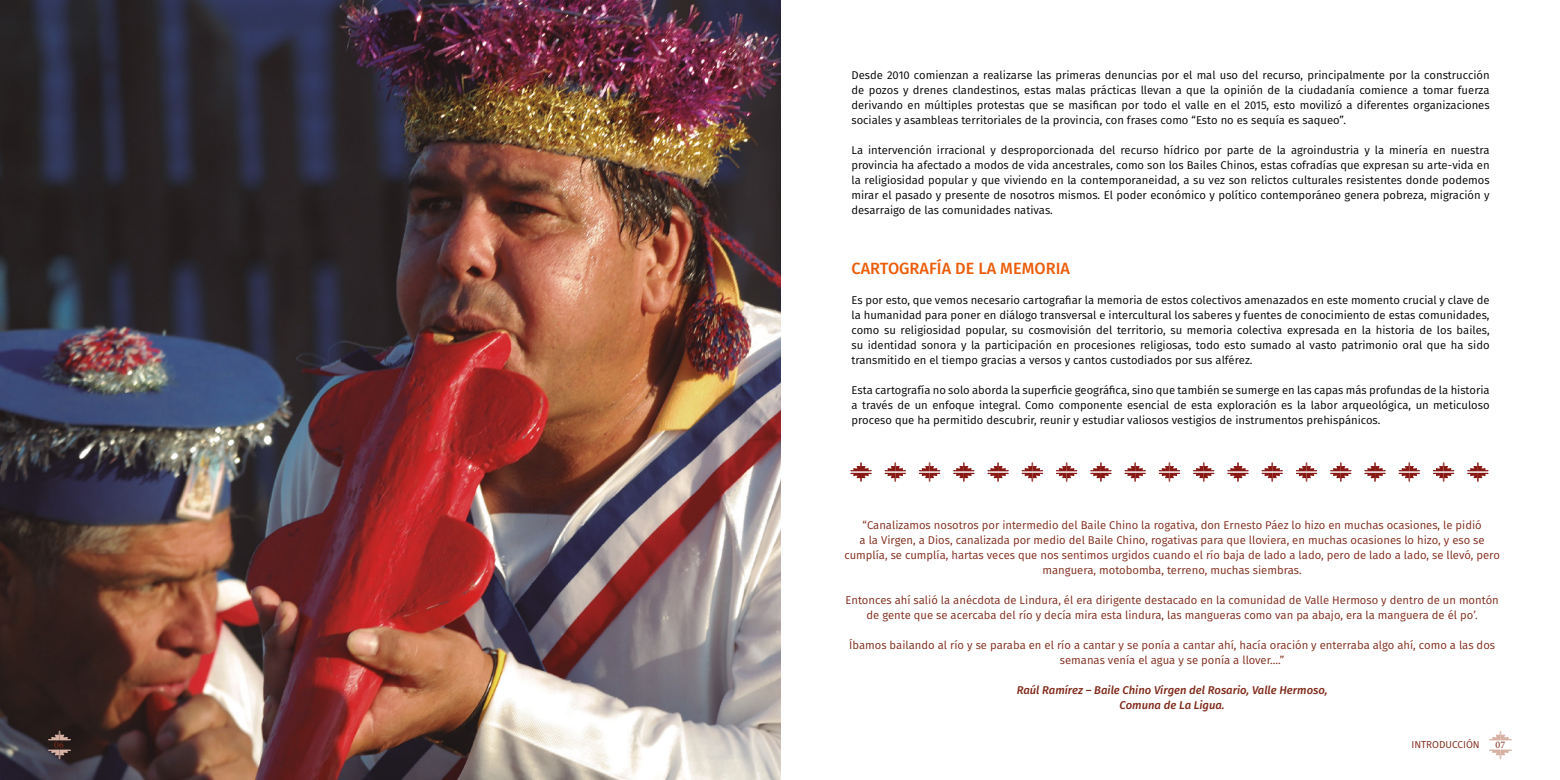
<style>
.page{position:relative;width:1560px;height:780px;background:#fff}
.page>*{position:absolute;margin:0;border:0;box-sizing:border-box;transform-origin:0 0}
.t1{font:500 16.25px "Fira Sans";color:#eb5d0b}
.t2{font:11.25px/15px "Fira Sans";color:#000;text-align:justify}
.t3{font:11.25px/15px "Fira Sans";color:#802a1a;text-align:center}
.t4{font:italic 500 11.25px/15px "Fira Sans";color:#802a1a;text-align:center}
.t5{font:10px "Fira Sans";color:#802a1a}
.t6{font:10px "Minion Pro";color:#802a1a}
</style>
<div class="page">
<svg style="left:884px;top:462px;width:22px;height:20px"></svg>
<svg style="left:919px;top:462px;width:21px;height:20px"></svg>
<svg style="left:953px;top:462px;width:21px;height:20px"></svg>
<svg style="left:987px;top:462px;width:21px;height:20px"></svg>
<svg style="left:1021px;top:462px;width:22px;height:20px"></svg>
<svg style="left:1056px;top:462px;width:21px;height:20px"></svg>
<svg style="left:1090px;top:462px;width:21px;height:20px"></svg>
<svg style="left:1124px;top:462px;width:21px;height:20px"></svg>
<svg style="left:1158px;top:462px;width:22px;height:20px"></svg>
<svg style="left:1193px;top:462px;width:21px;height:20px"></svg>
<svg style="left:850px;top:462px;width:21px;height:20px"></svg>
<svg style="left:1227px;top:462px;width:21px;height:20px"></svg>
<svg style="left:1261px;top:462px;width:21px;height:20px"></svg>
<svg style="left:1295px;top:462px;width:22px;height:20px"></svg>
<svg style="left:1330px;top:462px;width:21px;height:20px"></svg>
<svg style="left:1364px;top:462px;width:21px;height:20px"></svg>
<svg style="left:1398px;top:462px;width:21px;height:20px"></svg>
<svg style="left:1433px;top:462px;width:21px;height:20px"></svg>
<svg style="left:1467px;top:462px;width:21px;height:20px"></svg>
<img style="left:0;top:0;width:780px;height:780px">
<svg style="left:1489px;top:730px;width:22px;height:10px"></svg>
<svg style="left:1489px;top:749px;width:22px;height:10px"></svg>
<svg style="left:48px;top:730px;width:23px;height:10px"></svg>
<svg style="left:48px;top:749px;width:23px;height:10px"></svg>
<p class="t2" style="left:851px;top:67px;width:639px">Desde 2010 comienzan a realizarse las primeras denuncias por el mal uso del recurso, principalmente por la construcción de pozos y drenes clandestinos, estas malas prácticas llevan a que la opinión de la ciudadanía comience a tomar fuerza derivando en múltiples protestas que se masifican por todo el valle en el 2015, esto movilizó a diferentes organizaciones sociales y asambleas territoriales de la provincia, con frases como “Esto no es sequía es saqueo”.</p>
<p class="t2" style="left:851px;top:142px;width:639px">La intervención irracional y desproporcionada del recurso hídrico por parte de la agroindustria y la minería en nuestra provincia ha afectado a modos de vida ancestrales, como son los Bailes Chinos, estas cofradías que expresan su arte-vida en la religiosidad popular y que viviendo en la contemporaneidad, a su vez son relictos culturales resistentes donde podemos mirar el pasado y presente de nosotros mismos. El poder económico y político contemporáneo genera pobreza, migración y desarraigo de las comunidades nativas.</p>
<h1 class="t1" style="left:851px;top:255px;width:220px">CARTOGRAFÍA DE LA MEMORIA</h1>
<p class="t2" style="left:851px;top:292px;width:639px">Es por esto, que vemos necesario cartografiar la memoria de estos colectivos amenazados en este momento crucial y clave de la humanidad para poner en diálogo transversal e intercultural los saberes y fuentes de conocimiento de estas comunidades, como su religiosidad popular, su cosmovisión del territorio, su memoria colectiva expresada en la historia de los bailes, su identidad sonora y la participación en procesiones religiosas, todo esto sumado al vasto patrimonio oral que ha sido transmitido en el tiempo gracias a versos y cantos custodiados por sus alférez.</p>
<p class="t2" style="left:851px;top:382px;width:639px">Esta cartografía no solo aborda la superficie geográfica, sino que también se sumerge en las capas más profundas de la historia a través de un enfoque integral. Como componente esencial de esta exploración es la labor arqueológica, un meticuloso proceso que ha permitido descubrir, reunir y estudiar valiosos vestigios de instrumentos prehispánicos.</p>
<p class="t3" style="left:844px;top:517px;width:657px">“Canalizamos nosotros por intermedio del Baile Chino la rogativa, don Ernesto Páez lo hizo en muchas ocasiones, le pidió<br>a la Virgen, a Dios, canalizada por medio del Baile Chino, rogativas para que lloviera, en muchas ocasiones lo hizo, y eso se cumplía, se cumplía, hartas veces que nos sentimos urgidos cuando el río baja de lado a lado, pero de lado a lado, se llevó, pero manguera, motobomba, terreno, muchas siembras.</p>
<p class="t3" style="left:845px;top:592px;width:654px">Entonces ahí salió la anécdota de Lindura, él era dirigente destacado en la comunidad de Valle Hermoso y dentro de un montón de gente que se acercaba del río y decía mira esta lindura, las mangueras como van pa abajo, era la manguera de él po’.</p>
<p class="t3" style="left:849px;top:637px;width:647px">Íbamos bailando al río y se paraba en el río a cantar y se ponía a cantar ahí, hacía oración y enterraba algo ahí, como a las dos semanas venía el agua y se ponía a llover….”</p>
<p class="t4" style="left:1016px;top:681px;width:312px">Raúl Ramírez – Baile Chino Virgen del Rosario, Valle Hermoso,<br>Comuna de La Ligua.</p>
<p class="t6" style="left:54px;top:738px;width:11px">06</p>
<p class="t5" style="left:1411px;top:737px;width:70px">INTRODUCCIÓN</p>
<p class="t6" style="left:1495px;top:738px;width:11px">07</p>
</div>
